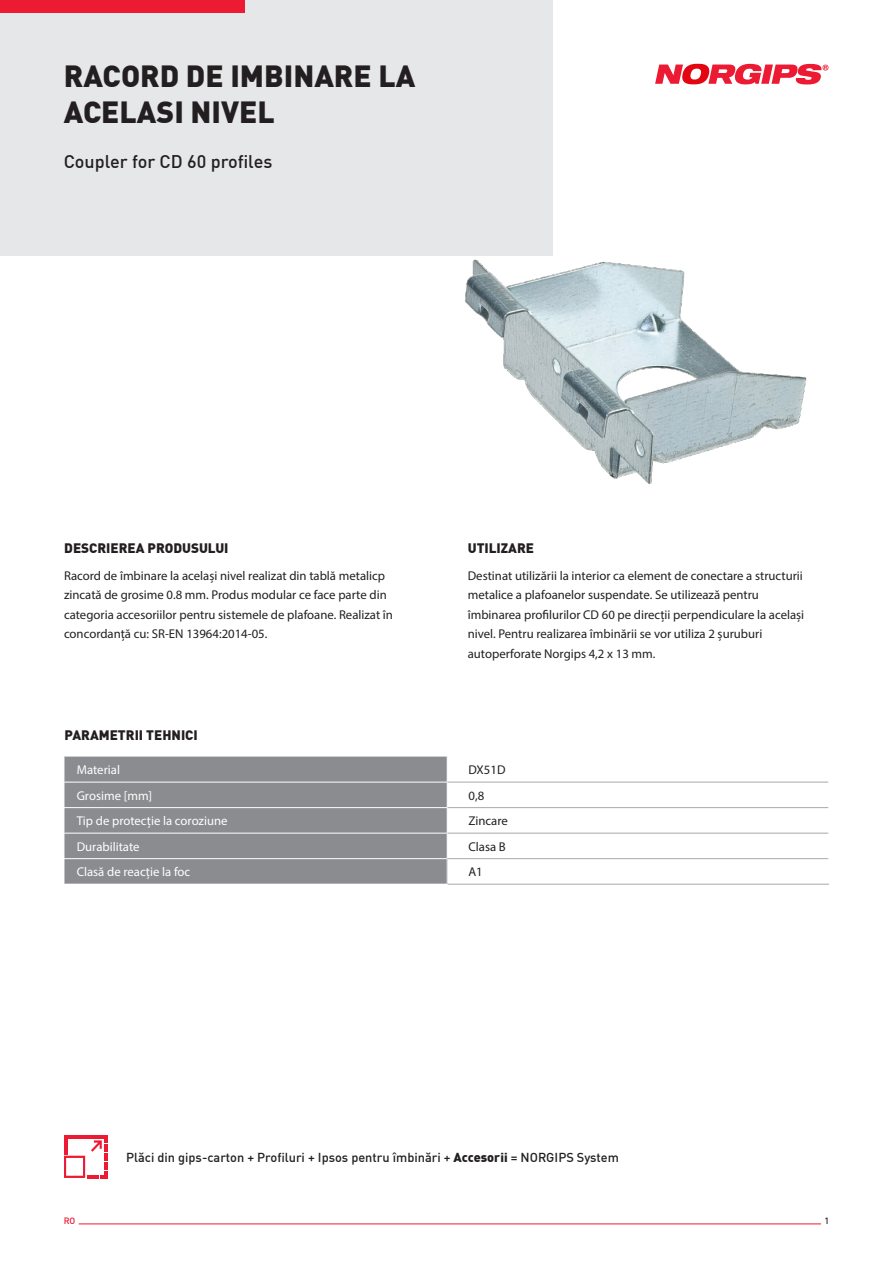
<style>
.page{position:relative;width:893px;height:1263px;background:#fff}
.page>*{position:absolute;margin:0;border:0;box-sizing:border-box;transform-origin:0 0}
.t1{font:900 30px/36px "DIN Offc Pro";color:#231f20}
.t2{font:500 18px "DIN Offc Pro";color:#231f20}
.header_2{font:900 13.5px "DIN Offc Pro";color:#231f20}
.txt{font:12.75px/19.5px "Myriad Pro";color:#231f20}
.t3{font:12.75px "Myriad Pro";color:#fff}
.t4{font:500 12.75px "DIN Offc Pro";color:#231f20}
.t5{font:500 9px "DIN Offc Pro";color:#ed1a33}
.t6{font:500 9px "DIN Offc Pro";color:#231f20}
.s1{font-weight:900}
</style>
<div class="page">
<div style="left:0;top:0;width:553px;height:255px;background:#e6e7e9"></div>
<div style="left:0;top:0;width:244px;height:13px;background:#ed1a33"></div>
<svg style="left:655px;top:64px;width:173px;height:20px"></svg>
<hr style="left:79px;top:1223px;width:742px;height:1px;background:#ed1a33">
<svg style="left:64px;top:1135px;width:43px;height:44px"></svg>
<svg style="left:64px;top:756px;width:384px;height:128px;background:#909194"></svg>
<hr style="left:448px;top:782px;width:380px;height:1px;background:#a8a9ad">
<hr style="left:448px;top:807px;width:380px;height:1px;background:#a8a9ad">
<hr style="left:448px;top:833px;width:380px;height:1px;background:#a8a9ad">
<hr style="left:448px;top:858px;width:380px;height:1px;background:#a8a9ad">
<hr style="left:448px;top:884px;width:381px;height:1px;background:#a8a9ad">
<img style="left:387px;top:255px;width:420px;height:229px">
<p class="t1" style="left:64px;top:56px;width:353px">RACORD DE IMBINARE LA<br>ACELASI NIVEL</p>
<p class="t2" style="left:64px;top:147px;width:210px">Coupler for CD 60 profiles</p>
<p class="header_2" style="left:64px;top:537px;width:166px">DESCRIEREA PRODUSULUI</p>
<p class="header_2" style="left:468px;top:537px;width:68px">UTILIZARE</p>
<p class="txt" style="left:64px;top:565px;width:330px">Racord de îmbinare la același nivel realizat din tablă metalicp zincată de grosime 0.8 mm. Produs modular ce face parte din categoria accesoriilor pentru sistemele de plafoane. Realizat în concordanță cu: SR-EN 13964:2014-05.</p>
<p class="header_2" style="left:65px;top:724px;width:135px">PARAMETRII TEHNICI</p>
<p class="txt" style="left:468px;top:565px;width:338px">Destinat utilizării la interior ca element de conectare a structurii metalice a plafoanelor suspendate. Se utilizează pentru îmbinarea profilurilor CD 60 pe direcții perpendiculare la același nivel. Pentru realizarea îmbinării se vor utiliza 2 șuruburi autoperforate Norgips 4,2 x 13 mm.</p>
<p class="t3" style="left:77px;top:762px;width:45px">Material</p>
<p class="txt" style="left:468px;top:760px;width:39px">DX51D</p>
<p class="t3" style="left:77px;top:787px;width:77px">Grosime [mm]</p>
<p class="txt" style="left:468px;top:785px;width:17px">0,8</p>
<p class="t3" style="left:77px;top:813px;width:152px">Tip de protecție la coroziune</p>
<p class="txt" style="left:468px;top:811px;width:41px">Zincare</p>
<p class="t3" style="left:77px;top:839px;width:64px">Durabilitate</p>
<p class="txt" style="left:468px;top:836px;width:39px">Clasa B</p>
<p class="t3" style="left:77px;top:864px;width:115px">Clasă de reacție la foc</p>
<p class="txt" style="left:468px;top:862px;width:16px">A1</p>
<p class="t4" style="left:126px;top:1147px;width:494px">Plăci din gips-carton + Profiluri + Ipsos pentru îmbinări + <span class="s1">Accesorii</span> = NORGIPS System</p>
<p class="t5" style="left:64px;top:1214px;width:13px">RO</p>
<p class="t6" style="left:824px;top:1214px;width:6px">1</p>
</div>
